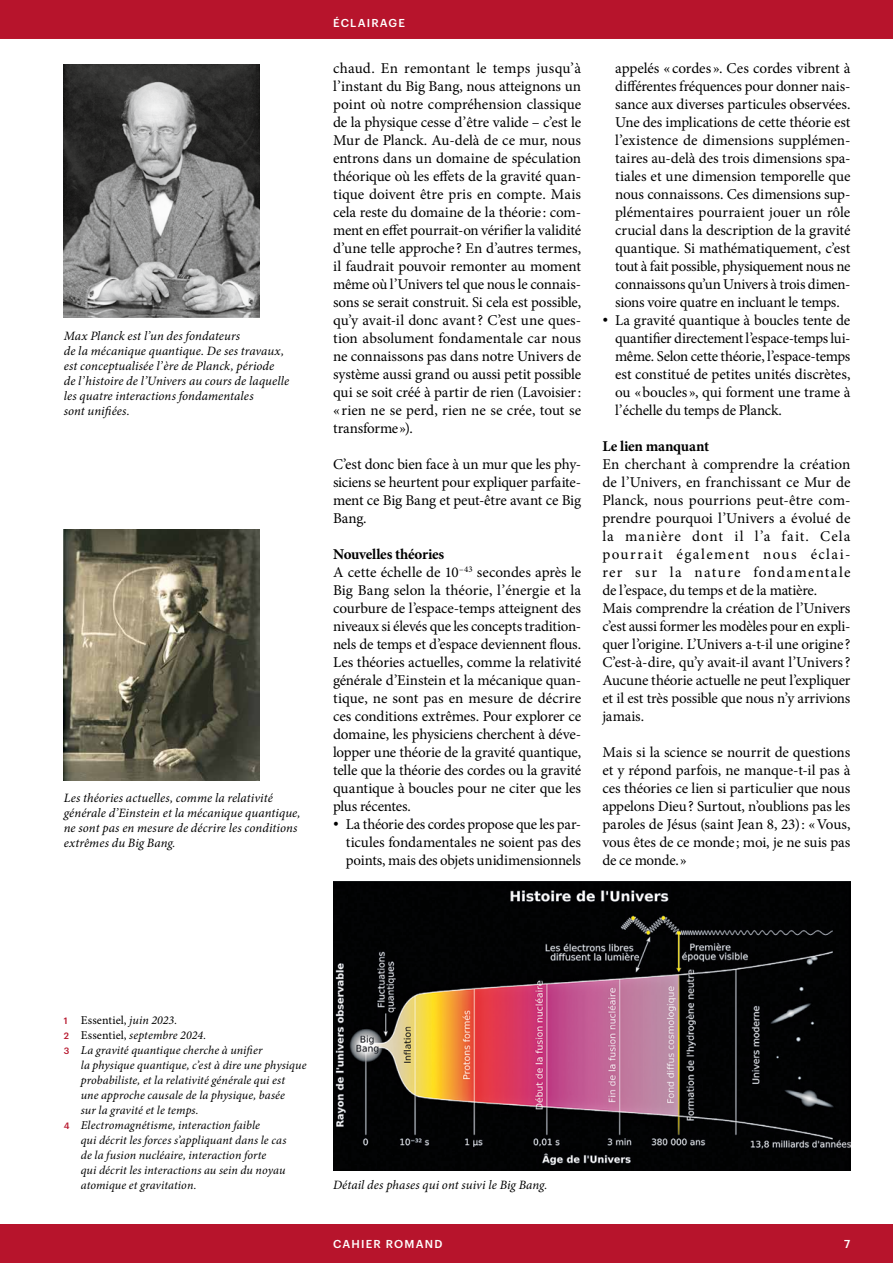
<style>
.page{position:relative;width:893px;height:1263px;background:#fff}
.page>*{position:absolute;margin:0;border:0;box-sizing:border-box;transform-origin:0 0}
.t1{font:15px/18px "Minion Pro";letter-spacing:-.01em;color:#000;text-align:justify}
.t2{font:700 15px "Minion Pro";letter-spacing:-.015em;color:#000}
.t3{font:italic 12.75px/15px "Minion Pro";letter-spacing:.005em;color:#000}
.t4{font:italic 12px "Minion Pro";letter-spacing:.005em;color:#000}
.t5{font:12px "Minion Pro";letter-spacing:.01em;color:#000}
.t6{font:500 11.25px "Graphik";letter-spacing:.105em;color:#fff}
.s1{font-weight:700}
.s2{font-family:"Graphik";font-weight:500;font-size:9px;color:#b7182e}
.s3{font-style:italic}
.s4{font-family:"Graphik";font-weight:500;font-style:normal;font-size:9px;color:#b7182e}
.s5{font-style:normal}
</style>
<div class="page">
<div style="left:0;top:0;width:893px;height:38px;background:#b7142c"></div>
<div style="left:0;top:1225px;width:893px;height:38px;background:#b7142c"></div>
<hr style="left:0;top:38px;width:893px;height:1px;background:#b7182e">
<img style="left:333px;top:881px;width:517px;height:290px">
<img style="left:64px;top:64px;width:195px;height:253px">
<img style="left:64px;top:530px;width:195px;height:251px">
<p class="t3" style="left:64px;top:328px;width:227px">Max Planck est l’un des fondateurs<br>de la mécanique quantique. De ses travaux, est conceptualisée l’ère de Planck, période de l’histoire de l’Univers au cours de laquelle les quatre interactions fondamentales<br>sont unifiées.</p>
<p class="t3" style="left:64px;top:790px;width:238px">Les théories actuelles, comme la relativité générale d’Einstein et la mécanique quantique, ne sont pas en mesure de décrire les conditions extrêmes du Big Bang.</p>
<p class="t6" style="left:333px;top:12px;width:73px">ÉCLAIRAGE</p>
<p class="t6" style="left:333px;top:14px;width:73px">ÉCLAIRAGE</p>
<p class="t1" style="left:333px;top:59px;width:250px">chaud. En remontant le temps jusqu’à l’instant du Big Bang, nous atteignons un point où notre compréhension classique de la physique cesse d’être valide – c’est le Mur de Planck. Au-delà de ce mur, nous entrons dans un domaine de spéculation théorique où les effets de la gravité quan&shy;tique doivent être pris en compte. Mais cela reste du domaine de la théorie: com&shy;ment en effet pourrait-on vérifier la validité d’une telle approche? En d’autres termes, il faudrait pouvoir remonter au moment même où l’Univers tel que nous le connais&shy;sons se serait construit. Si cela est possible, qu’y avait-il donc avant? C’est une ques&shy;tion absolument fondamentale car nous ne connaissons pas dans notre Univers de système aussi grand ou aussi petit possible qui se soit créé à partir de rien (Lavoisier: « rien ne se perd, rien ne se crée, tout se transforme»).</p>
<p class="t1" style="left:333px;top:455px;width:250px">C’est donc bien face à un mur que les phy&shy;siciens se heurtent pour expliquer parfaite&shy;ment ce Big Bang et peut-être avant ce Big Bang.</p>
<p class="t1" style="left:333px;top:545px;width:250px;text-align:left"><span class="s1">Nouvelles théories<br></span>A cette échelle de 10<sup>–43</sup> secondes après le Big Bang selon la théorie, l’énergie et la courbure de l’espace-temps atteignent des niveaux si élevés que les concepts tradition&shy;nels de temps et d’espace deviennent flous.<br>Les théories actuelles, comme la relativité générale d’Einstein et la mécanique quan&shy;tique, ne sont pas en mesure de décrire ces conditions extrêmes. Pour explorer ce domaine, les physiciens cherchent à déve&shy;lopper une théorie de la gravité quantique, telle que la théorie des cordes ou la gravité quantique à boucles pour ne citer que les plus récentes.</p>
<p class="t1" style="left:346px;top:815px;width:237px;text-indent:-13px">• La théorie des cordes propose que les par&shy;ticules fondamentales ne soient pas des points, mais des objets unidimensionnels</p>
<p class="t1" style="left:615px;top:59px;width:237px">appelés « cordes». Ces cordes vibrent à différentes fréquences pour donner nais&shy;sance aux diverses particules observées.<br>Une des implications de cette théorie est l’existence de dimensions supplémen&shy;taires au-delà des trois dimensions spa&shy;tiales et une dimension temporelle que nous connaissons. Ces dimensions sup&shy;plémentaires pourraient jouer un rôle crucial dans la description de la gravité quantique. Si mathématiquement, c’est tout à fait possible, physiquement nous ne connaissons qu’un Univers à trois dimen&shy;sions voire quatre en incluant le temps.</p>
<p class="t1" style="left:615px;top:311px;width:237px;text-indent:-13px">• La gravité quantique à boucles tente de quantifier directement l’espace-temps lui&shy;même. Selon cette théorie, l’espace-temps est constitué de petites unités discrètes, ou «boucles», qui forment une trame à l’échelle du temps de Planck.</p>
<p class="t2" style="left:602px;top:435px;width:108px">Le lien manquant</p>
<p class="t1" style="left:602px;top:455px;width:250px;text-align:left">En cherchant à comprendre la création de l’Univers, en franchissant ce Mur de Planck, nous pourrions peut-être com&shy;prendre pourquoi l’Univers a évolué de la manière dont il l’a fait. Cela pourrait également nous éclai&shy;rer sur la nature fondamentale de l’espace, du temps et de la matière.<br>Mais comprendre la création de l’Univers c’est aussi former les modèles pour en expli&shy;quer l’origine. L’Univers a-t-il une origine?<br>C’est-à-dire, qu’y avait-il avant l’Univers?<br>Aucune théorie actuelle ne peut l’expliquer et il est très possible que nous n’y arrivions jamais.</p>
<p class="t1" style="left:602px;top:743px;width:250px">Mais si la science se nourrit de questions et y répond parfois, ne manque-t-il pas à ces théories ce lien si particulier que nous appelons Dieu? Surtout, n’oublions pas les paroles de Jésus (saint Jean 8, 23): «Vous, vous êtes de ce monde; moi, je ne suis pas de ce monde.»</p>
<p class="t5" style="left:64px;top:1012px;width:115px"><span class="s2">1</span> Essentiel, <span class="s3">juin 2023.</span></p>
<p class="t4" style="left:64px;top:1027px;width:144px"><span class="s4">2</span> <span class="s5">Essentiel,</span> septembre 2024.</p>
<p class="t4" style="left:64px;top:1042px;width:200px"><span class="s4">3</span> La gravité quantique cherche à unifier</p>
<p class="t4" style="left:81px;top:1057px;width:227px">la physique quantique, c’est à dire une physique</p>
<p class="t4" style="left:81px;top:1072px;width:206px">probabiliste, et la relativité générale qui est</p>
<p class="t4" style="left:81px;top:1087px;width:206px">une approche causale de la physique, basée</p>
<p class="t4" style="left:81px;top:1102px;width:119px">sur la gravité et le temps.</p>
<p class="t4" style="left:64px;top:1117px;width:198px"><span class="s4">4</span> Electromagnétisme, interaction faible</p>
<p class="t4" style="left:81px;top:1132px;width:207px">qui décrit les forces s’appliquant dans le cas</p>
<p class="t4" style="left:81px;top:1147px;width:187px">de la fusion nucléaire, interaction forte</p>
<p class="t4" style="left:81px;top:1162px;width:206px">qui décrit les interactions au sein du noyau</p>
<p class="t4" style="left:81px;top:1177px;width:117px">atomique et gravitation.</p>
<p class="t3" style="left:333px;top:1177px;width:216px">Détail des phases qui ont suivi le Big Bang.</p>
<p class="t6" style="left:333px;top:1235px;width:111px">CAHIER ROMAND</p>
<p class="t6" style="left:838px;top:1235px;width:14px">III</p>
<p class="t6" style="left:844px;top:1235px;width:8px">7</p>
</div>
